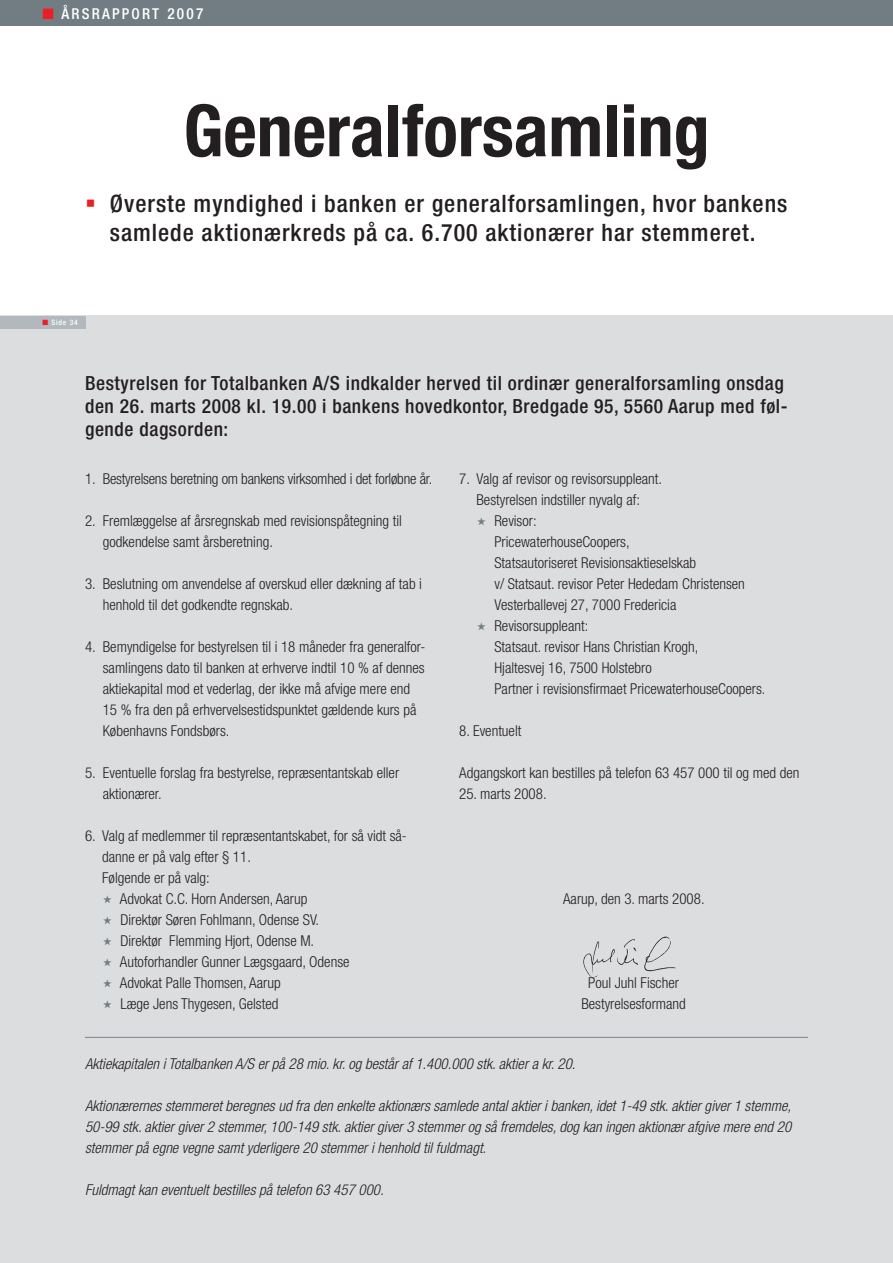
<style>
.page{position:relative;width:893px;height:1263px;background:#fff}
.page>*{position:absolute;margin:0;border:0;box-sizing:border-box;transform-origin:0 0}
.t1{font:700 condensed 72px "Helvetica Neue";color:#231f20}
.t2{font:500 condensed 24px/28.8px "Helvetica Neue";letter-spacing:.04em;color:#231f20;text-align:center}
.t3{font:500 condensed 19.5px/23.4px "Helvetica Neue";letter-spacing:.03em;color:#231f20}
.t4{font:300 condensed 15px/21px "Helvetica Neue";color:#231f20}
.t5{font:italic 300 condensed 15px/21px "Helvetica Neue";color:#231f20;text-align:justify}
.t6{font:500 condensed 15px "Helvetica Neue";letter-spacing:.15em;color:#fff}
.t7{font:500 condensed 7.5px "Helvetica Neue";letter-spacing:.1em;color:#fff}
.s1{color:#ee1d23}
.s2{font-size:15.3px}
</style>
<div class="page">
<div style="left:0;top:316px;width:893px;height:947px;background:#dcdddf"></div>
<img style="left:583px;top:936px;width:93px;height:42px">
<hr style="left:85px;top:1037px;width:723px;height:1px;background:#78818a">
<div style="left:0;top:316px;width:85px;height:12px;background:#b1b9bf"></div>
<div style="left:0;top:0;width:893px;height:26px;background:#717d83"></div>
<p class="t6" style="left:43px;top:5px;width:163px"><span class="s1">■</span> ÅRSRAPPORT <span class="s2">2007</span></p>
<h1 class="t1" style="left:183px;top:87px;width:528px">Generalforsamling</h1>
<h2 class="t2" style="left:85px;top:189px;width:704px"><span class="s1">▪</span> Øverste myndighed i banken er generalforsamlingen, hvor bankens samlede aktionærkreds på ca. 6.700 aktionærer har stemmeret.</h2>
<p class="t7" style="left:43px;top:318px;width:37px"><span class="s1">■</span> Side 34</p>
<h3 class="t3" style="left:85px;top:371px;width:704px">Bestyrelsen for Totalbanken A/S indkalder herved til ordinær generalforsamling onsdag den 26. marts 2008 kl. 19.00 i bankens hovedkontor, Bredgade 95, 5560 Aarup med føl&shy;gende dagsorden:</h3>
<p class="t4" style="left:85px;top:468px;width:349px">1. Bestyrelsens beretning om bankens virksomhed i det forløbne år.</p>
<p class="t4" style="left:103px;top:510px;width:301px;text-indent:-18px">2. Fremlæggelse af årsregnskab med revisionspåtegning til godkendelse samt årsberetning.</p>
<p class="t4" style="left:103px;top:573px;width:321px;text-indent:-18px">3. Beslutning om anvendelse af overskud eller dækning af tab i henhold til det godkendte regnskab.</p>
<p class="t4" style="left:103px;top:636px;width:324px;text-indent:-18px">4. Bemyndigelse for bestyrelsen til i 18 måneder fra generalfor&shy;samlingens dato til banken at erhverve indtil 10 % af dennes aktiekapital mod et vederlag, der ikke må afvige mere end 15 % fra den på erhvervelsestidspunktet gældende kurs på Københavns Fondsbørs.</p>
<p class="t4" style="left:103px;top:762px;width:298px;text-indent:-18px">5. Eventuelle forslag fra bestyrelse, repræsentantskab eller aktionærer.</p>
<p class="t4" style="left:85px;top:825px;width:323px">6. Valg af medlemmer til repræsentantskabet, for så vidt så-</p>
<p class="t4" style="left:102px;top:846px;width:150px">danne er på valg efter § 11.</p>
<p class="t4" style="left:102px;top:867px;width:109px">Følgende er på valg:</p>
<p class="t4" style="left:120px;top:888px;width:189px">Advokat C.C. Horn Andersen, Aarup</p>
<p class="t4" style="left:120px;top:909px;width:200px">Direktør Søren Fohlmann, Odense SV.</p>
<p class="t4" style="left:120px;top:930px;width:195px">Direktør Flemming Hjort, Odense M.</p>
<p class="t4" style="left:120px;top:951px;width:231px">Autoforhandler Gunner Lægsgaard, Odense</p>
<p class="t4" style="left:120px;top:972px;width:162px">Advokat Palle Thomsen, Aarup</p>
<p class="t4" style="left:120px;top:993px;width:159px">Læge Jens Thygesen, Gelsted</p>
<p class="t4" style="left:459px;top:468px;width:204px">7. Valg af revisor og revisorsuppleant.</p>
<p class="t4" style="left:476px;top:489px;width:165px">Bestyrelsen indstiller nyvalg af:</p>
<p class="t4" style="left:494px;top:510px;width:44px">Revisor:</p>
<p class="t4" style="left:494px;top:531px;width:137px">PricewaterhouseCoopers,</p>
<p class="t4" style="left:494px;top:552px;width:203px">Statsautoriseret Revisionsaktieselskab</p>
<p class="t4" style="left:494px;top:573px;width:252px">v/ Statsaut. revisor Peter Hededam Christensen</p>
<p class="t4" style="left:494px;top:594px;width:183px">Vesterballevej 27, 7000 Fredericia</p>
<p class="t4" style="left:494px;top:615px;width:95px">Revisorsuppleant:</p>
<p class="t4" style="left:494px;top:636px;width:206px">Statsaut. revisor Hans Christian Krogh,</p>
<p class="t4" style="left:494px;top:657px;width:159px">Hjaltesvej 16, 7500 Holstebro</p>
<p class="t4" style="left:494px;top:678px;width:273px">Partner i revisionsfirmaet PricewaterhouseCoopers.</p>
<p class="t4" style="left:459px;top:720px;width:64px">8. Eventuelt</p>
<p class="t4" style="left:459px;top:762px;width:342px">Adgangskort kan bestilles på telefon 63 457 000 til og med den</p>
<p class="t4" style="left:459px;top:783px;width:89px">25. marts 2008.</p>
<p class="t4" style="left:563px;top:888px;width:143px">Aarup, den 3. marts 2008.</p>
<p class="t4" style="left:581px;top:972px;width:106px;text-align:center">Poul Juhl Fischer<br>Bestyrelsesformand</p>
<p class="t5" style="left:85px;top:1053px;width:492px">Aktiekapitalen i Totalbanken A/S er på 28 mio. kr. og består af 1.400.000 stk. aktier a kr. 20.</p>
<p class="t5" style="left:85px;top:1095px;width:708px">Aktionærernes stemmeret beregnes ud fra den enkelte aktionærs samlede antal aktier i banken, idet 1-49 stk. aktier giver 1 stemme, 50-99 stk. aktier giver 2 stemmer, 100-149 stk. aktier giver 3 stemmer og så fremdeles, dog kan ingen aktionær afgive mere end 20 stemmer på egne vegne samt yderligere 20 stemmer i henhold til fuldmagt.</p>
<p class="t5" style="left:85px;top:1179px;width:300px">Fuldmagt kan eventuelt bestilles på telefon 63 457 000.</p>
</div>
